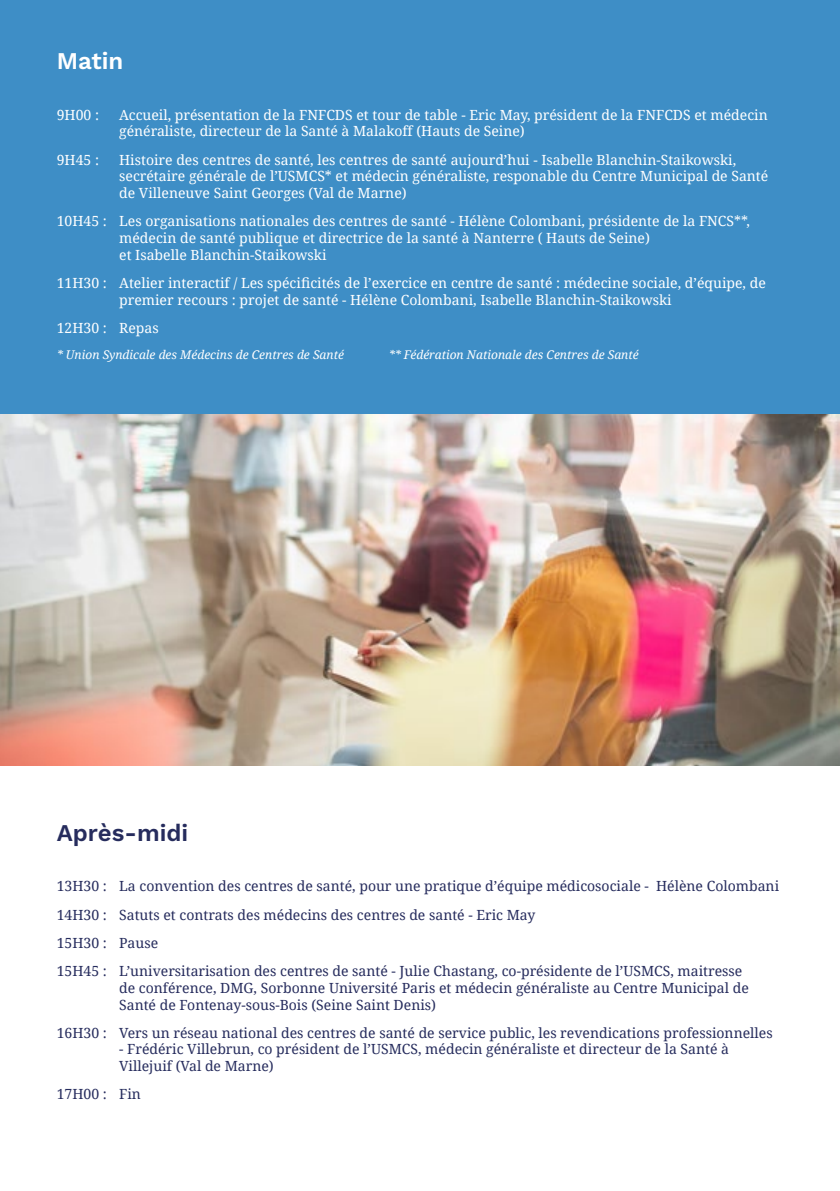
<style>
.page{position:relative;width:840px;height:1191px;background:#fff}
.page>*{position:absolute;margin:0;border:0;box-sizing:border-box;transform-origin:0 0}
.t1{font:600 24px "Work Sans";color:#262c5d}
.t2{font:600 24px "Work Sans";color:#fff}
.t3{font:14px/16.8px "Noto Serif";color:#fff}
.t4{font:14px/28.2px "Noto Serif";color:#262c5d}
.t5{font:italic 12px "Noto Serif";color:#fff}
</style>
<div class="page">
<div style="left:0;top:0;width:839px;height:414px;background:#3e8ec6"></div>
<img style="left:0;top:414px;width:839px;height:351px">
<h1 class="t2" style="left:57px;top:42px;width:68px">Matin</h1>
<p class="t3" style="left:57px;top:106px;width:44px">9H00 :</p>
<p class="t3" style="left:119px;top:106px;width:649px">Accueil, présentation de la FNFCDS et tour de table - Eric May, président de la FNFCDS et médecin généraliste, directeur de la Santé à Malakoff (Hauts de Seine)</p>
<p class="t3" style="left:57px;top:150px;width:44px">9H45 :</p>
<p class="t3" style="left:119px;top:150px;width:650px">Histoire des centres de santé, les centres de santé aujourd’hui - Isabelle Blanchin-Staikowski, secrétaire générale de l’USMCS* et médecin généraliste, responable du Centre Municipal de Santé de Villeneuve Saint Georges (Val de Marne)</p>
<p class="t3" style="left:119px;top:212px;width:632px;text-indent:-62px">10H45 : Les organisations nationales des centres de santé - Hélène Colombani, présidente de la FNCS**, médecin de santé publique et directrice de la santé à Nanterre ( Hauts de Seine)<br>et Isabelle Blanchin-Staikowski</p>
<p class="t3" style="left:119px;top:274px;width:647px;text-indent:-62px">11H30 : Atelier interactif / Les spécificités de l’exercice en centre de santé : médecine sociale, d’équipe, de premier recours : projet de santé - Hélène Colombani, Isabelle Blanchin-Staikowski</p>
<p class="t3" style="left:57px;top:319px;width:103px">12H30 : Repas</p>
<p class="t5" style="left:57px;top:346px;width:288px">* Union Syndicale des Médecins de Centres de Santé</p>
<p class="t5" style="left:388px;top:346px;width:251px">** Fédération Nationale des Centres de Santé</p>
<h1 class="t1" style="left:57px;top:814px;width:133px">Après-midi</h1>
<p class="t4" style="left:57px;top:871px;width:723px">13H30 : La convention des centres de santé, pour une pratique d’équipe médicosociale - Hélène Colombani 14H30 : Satuts et contrats des médecins des centres de santé - Eric May<br>15H30 : Pause<br>15H45 : L’universitarisation des centres de santé - Julie Chastang, co-présidente de l’USMCS, maitresse</p>
<p class="t4" style="left:119px;top:978px;width:631px;line-height:16.8px">de conférence, DMG, Sorbonne Université Paris et médecin généraliste au Centre Municipal de<br>Santé de Fontenay-sous-Bois (Seine Saint Denis)</p>
<p class="t4" style="left:57px;top:1018px;width:717px">16H30 : Vers un réseau national des centres de santé de service public, les revendications professionnelles</p>
<p class="t4" style="left:119px;top:1040px;width:611px;line-height:16.8px">- Frédéric Villebrun, co président de l’USMCS, médecin généraliste et directeur de la Santé à<br>Villejuif (Val de Marne)</p>
<p class="t4" style="left:57px;top:1079px;width:86px">17H00 : Fin</p>
</div>
